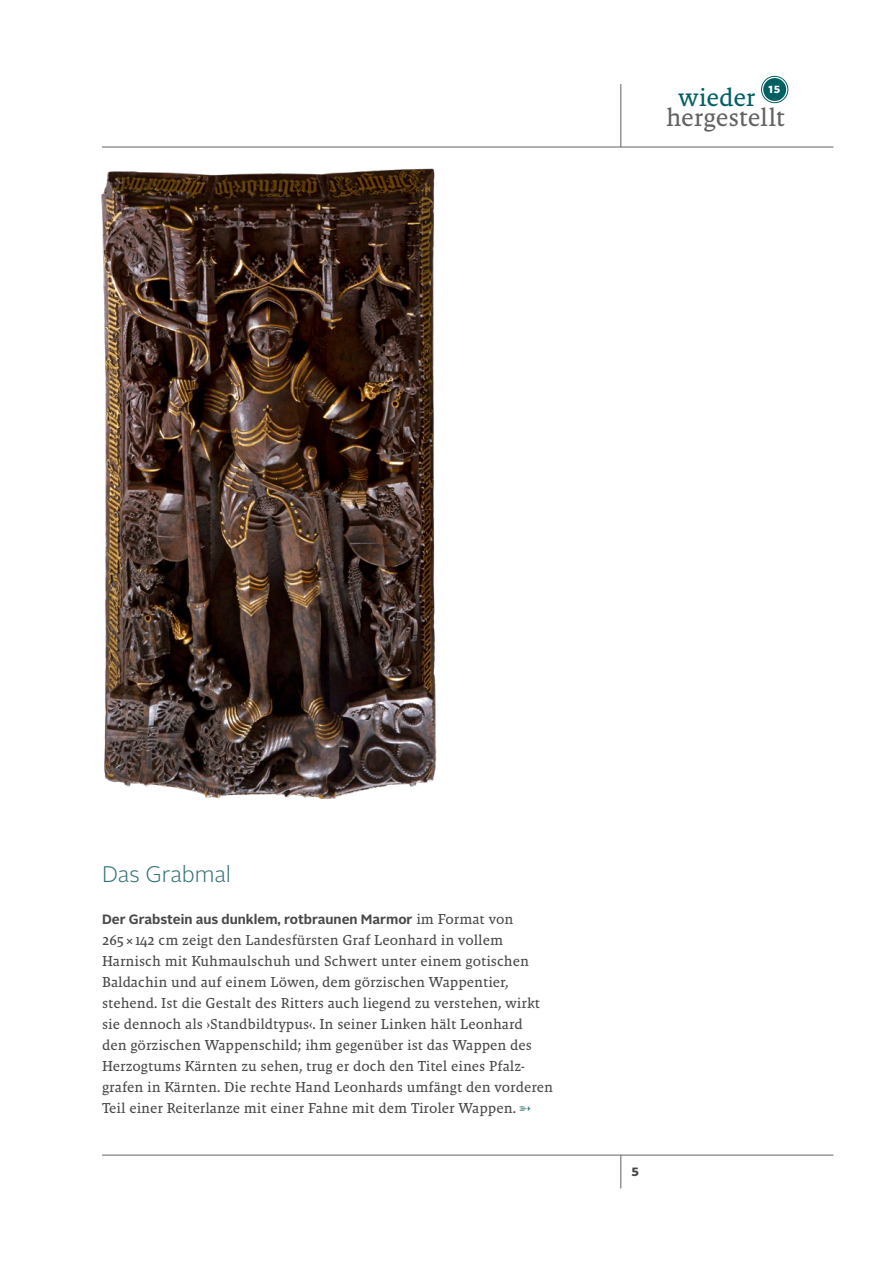
<style>
.page{position:relative;width:893px;height:1263px;background:#fff}
.page>*{position:absolute;margin:0;border:0;box-sizing:border-box;transform-origin:0 0}
.t1{font:25.65px "Malaga OT";letter-spacing:-.01em;color:#626261}
.t2{font:25.65px "Malaga OT";letter-spacing:-.015em;color:#006062}
.t3{font:300 22.5px "Alright Sans";letter-spacing:-.005em;color:#357275}
.t4{font:14.7px/21px "Malaga OT";color:#484847}
.t5{font:700 13.5px "Alright Sans";color:#484847}
.t6{font:900 12px "Alright Sans";color:#484847}
.t7{font:900 10.35px "Alright Sans";color:#fff}
.s1{font-family:"Malaga OT";font-weight:400;font-size:14.7px}
.s2{color:#357275}
</style>
<div class="page">
<hr style="left:102px;top:147px;width:731px;height:1px;background:#626261">
<hr style="left:102px;top:1155px;width:731px;height:1px;background:#626261">
<div style="left:763px;top:78px;width:23px;height:23px;background:#006062;border-radius:50%"></div>
<div style="left:761px;top:76px;width:27px;height:27px;border:1px solid #006062;border-radius:50%"></div>
<hr style="left:621px;top:84px;width:1px;height:63px;background:#626261">
<hr style="left:621px;top:1155px;width:1px;height:33px;background:#626261">
<img style="left:101px;top:168px;width:336px;height:630px">
<h1 class="t2" style="left:678px;top:83px;width:79px">wieder</h1>
<p class="t7" style="left:769px;top:82px;width:13px">15</p>
<h1 class="t1" style="left:666px;top:103px;width:120px">hergestellt</h1>
<h2 class="t3" style="left:102px;top:859px;width:131px">Das Grabmal</h2>
<p class="t5" style="left:102px;top:910px;width:413px">Der Grabstein aus dunklem, rotbraunen Marmor <span class="s1">im Format von</span></p>
<p class="t4" style="left:102px;top:929px;width:453px">265×142 cm zeigt den Landesfürsten Graf Leonhard in vollem Harnisch mit Kuhmaulschuh und Schwert unter einem gotischen Baldachin und auf einem Löwen, dem görzischen Wappentier, stehend. Ist die Gestalt des Ritters auch liegend zu verstehen, wirkt sie dennoch als ›Standbildtypus‹. In seiner Linken hält Leonhard<br>den görzischen Wappenschild; ihm gegenüber ist das Wappen des Herzogtums Kärnten zu sehen, trug er doch den Titel eines Pfalz&shy;grafen in Kärnten. Die rechte Hand Leonhards umfängt den vorderen Teil einer Reiterlanze mit einer Fahne mit dem Tiroler Wappen. <span class="s2">➳</span></p>
<p class="t6" style="left:631px;top:1163px;width:9px">5</p>
</div>
